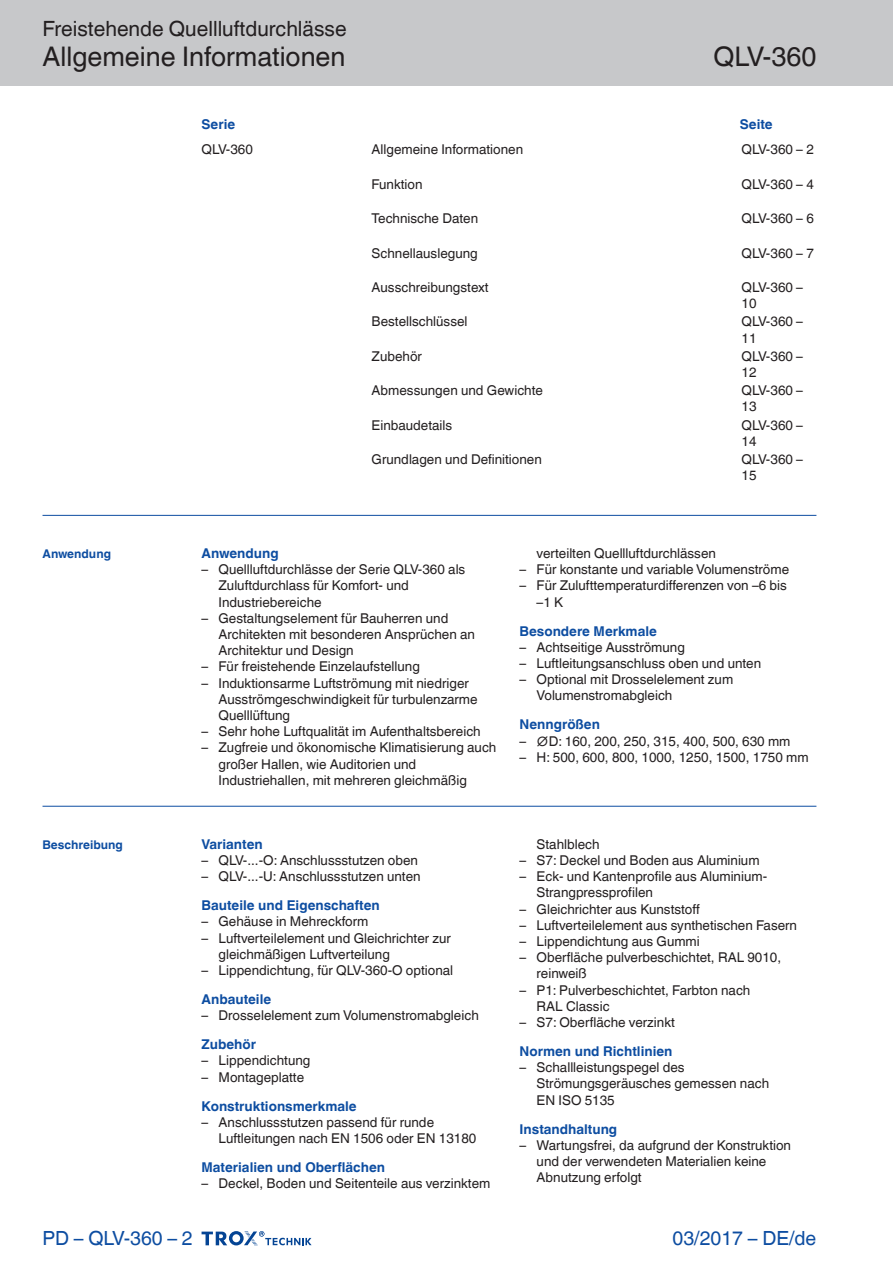
<style>
.page{position:relative;width:893px;height:1263px;background:#fff}
.page>*{position:absolute;margin:0;border:0;box-sizing:border-box;transform-origin:0 0}
.Navigation_2{font:27px "TROX Helvetica";color:#231f20}
.Navigation_3{font:27px "TROX Helvetica";color:#231f20}
.Navigation_1{font:21px "TROX Helvetica";color:#231f20}
.date{font:19.5px "TROX Helvetica";color:#0d4da1}
.pagina_li-re{font:19.5px "TROX Helvetica";color:#0d4da1}
.descr_txt_section_li{font:13.5px/16.2px "TROX Helvetica";color:#231f20}
.Standard_oben_links{font:13.5px/16.2px "TROX Helvetica";color:#231f20}
.descr_txt_section_ti{font:700 13.5px "TROX Helvetica";color:#0d4da1}
.Standard_oben_links-2{font:700 13.5px "TROX Helvetica";color:#0d4da1}
.marg_title_blue{font:700 12px "TROX Helvetica";color:#0d4da1}
</style>
<div class="page">
<div style="left:0;top:0;width:893px;height:85px;background:#c7c8ca"></div>
<hr style="left:43px;top:515px;width:773px;height:1px;background:#0d4da1">
<hr style="left:43px;top:806px;width:773px;height:1px;background:#0d4da1">
<svg style="left:202px;top:1231px;width:110px;height:15px"></svg>
<p class="Navigation_1" style="left:43px;top:17px;width:306px">Freistehende Quellluftdurchlässe</p>
<p class="Navigation_2" style="left:43px;top:41px;width:304px">Allgemeine Informationen</p>
<p class="Navigation_3" style="left:714px;top:41px;width:104px">QLV-360</p>
<p class="Standard_oben_links-2" style="left:202px;top:116px;width:35px">Serie</p>
<p class="Standard_oben_links" style="left:202px;top:141px;width:53px">QLV-360</p>
<p class="Standard_oben_links" style="left:372px;top:141px;width:153px">Allgemeine Informationen</p>
<p class="Standard_oben_links" style="left:742px;top:141px;width:74px">QLV-360 – 2</p>
<p class="Standard_oben_links" style="left:372px;top:176px;width:52px">Funktion</p>
<p class="Standard_oben_links" style="left:742px;top:176px;width:74px">QLV-360 – 4</p>
<p class="Standard_oben_links" style="left:372px;top:210px;width:108px">Technische Daten</p>
<p class="Standard_oben_links" style="left:742px;top:210px;width:74px">QLV-360 – 6</p>
<p class="Standard_oben_links" style="left:372px;top:245px;width:108px">Schnellauslegung</p>
<p class="Standard_oben_links" style="left:742px;top:245px;width:74px">QLV-360 – 7</p>
<p class="Standard_oben_links" style="left:372px;top:279px;width:118px">Ausschreibungstext</p>
<p class="Standard_oben_links" style="left:742px;top:279px;width:63px">QLV-360 –<br>10</p>
<p class="Standard_oben_links" style="left:372px;top:314px;width:97px">Bestellschlüssel</p>
<p class="Standard_oben_links" style="left:742px;top:314px;width:63px">QLV-360 –<br>11</p>
<p class="Standard_oben_links" style="left:372px;top:348px;width:52px">Zubehör</p>
<p class="Standard_oben_links" style="left:742px;top:348px;width:63px">QLV-360 –<br>12</p>
<p class="Standard_oben_links" style="left:372px;top:382px;width:173px">Abmessungen und Gewichte</p>
<p class="Standard_oben_links" style="left:742px;top:382px;width:63px">QLV-360 –<br>13</p>
<p class="Standard_oben_links" style="left:372px;top:417px;width:82px">Einbaudetails</p>
<p class="Standard_oben_links" style="left:742px;top:417px;width:63px">QLV-360 –<br>14</p>
<p class="Standard_oben_links" style="left:372px;top:451px;width:172px">Grundlagen und Definitionen</p>
<p class="Standard_oben_links" style="left:742px;top:451px;width:63px">QLV-360 –<br>15</p>
<p class="Standard_oben_links-2" style="left:740px;top:116px;width:34px">Seite</p>
<p class="marg_title_blue" style="left:43px;top:547px;width:70px">Anwendung</p>
<p class="descr_txt_section_ti" style="left:202px;top:545px;width:79px">Anwendung</p>
<p class="descr_txt_section_li" style="left:219px;top:561px;width:248px;text-indent:-17px">– Quellluftdurchlässe der Serie QLV-360 als<br>Zuluftdurchlass für Komfort- und<br>Industriebereiche</p>
<p class="descr_txt_section_li" style="left:219px;top:610px;width:258px;text-indent:-17px">– Gestaltungselement für Bauherren und<br>Architekten mit besonderen Ansprüchen an<br>Architektur und Design</p>
<p class="descr_txt_section_li" style="left:202px;top:659px;width:220px">– Für freistehende Einzelaufstellung</p>
<p class="descr_txt_section_li" style="left:219px;top:675px;width:261px;text-indent:-17px">– Induktionsarme Luftströmung mit niedriger<br>Ausströmgeschwindigkeit für turbulenzarme<br>Quelllüftung</p>
<p class="descr_txt_section_li" style="left:202px;top:723px;width:281px">– Sehr hohe Luftqualität im Aufenthaltsbereich</p>
<p class="descr_txt_section_li" style="left:219px;top:740px;width:279px;text-indent:-17px">– Zugfreie und ökonomische Klimatisierung auch großer Hallen, wie Auditorien und<br>Industriehallen, mit mehreren gleichmäßig</p>
<p class="descr_txt_section_li" style="left:537px;top:545px;width:181px">verteilten Quellluftdurchlässen</p>
<p class="descr_txt_section_li" style="left:520px;top:561px;width:271px">– Für konstante und variable Volumenströme</p>
<p class="descr_txt_section_li" style="left:537px;top:578px;width:252px;text-indent:-17px">– Für Zulufttemperaturdifferenzen von –6 bis –1 K</p>
<p class="descr_txt_section_ti" style="left:520px;top:623px;width:139px">Besondere Merkmale</p>
<p class="descr_txt_section_li" style="left:520px;top:639px;width:167px">– Achtseitige Ausströmung</p>
<p class="descr_txt_section_li" style="left:520px;top:655px;width:243px">– Luftleitungsanschluss oben und unten</p>
<p class="descr_txt_section_li" style="left:537px;top:671px;width:198px;text-indent:-17px">– Optional mit Drosselelement zum<br>Volumenstromabgleich</p>
<p class="descr_txt_section_ti" style="left:520px;top:717px;width:82px">Nenngrößen</p>
<p class="descr_txt_section_li" style="left:520px;top:733px;width:272px">– ∅D: 160, 200, 250, 315, 400, 500, 630 mm</p>
<p class="descr_txt_section_li" style="left:520px;top:749px;width:290px">– H: 500, 600, 800, 1000, 1250, 1500, 1750 mm</p>
<p class="marg_title_blue" style="left:43px;top:837px;width:82px">Beschreibung</p>
<p class="descr_txt_section_ti" style="left:202px;top:836px;width:63px">Varianten</p>
<p class="descr_txt_section_li" style="left:202px;top:852px;width:218px">– QLV-...-O: Anschlussstutzen oben</p>
<p class="descr_txt_section_li" style="left:202px;top:868px;width:221px">– QLV-...-U: Anschlussstutzen unten</p>
<p class="descr_txt_section_ti" style="left:202px;top:898px;width:180px">Bauteile und Eigenschaften</p>
<p class="descr_txt_section_li" style="left:202px;top:914px;width:168px">– Gehäuse in Mehreckform</p>
<p class="descr_txt_section_li" style="left:219px;top:930px;width:234px;text-indent:-17px">– Luftverteilelement und Gleichrichter zur gleichmäßigen Luftverteilung</p>
<p class="descr_txt_section_li" style="left:202px;top:962px;width:253px">– Lippendichtung, für QLV-360-O optional</p>
<p class="descr_txt_section_ti" style="left:202px;top:991px;width:71px">Anbauteile</p>
<p class="descr_txt_section_li" style="left:202px;top:1007px;width:279px">– Drosselelement zum Volumenstromabgleich</p>
<p class="descr_txt_section_ti" style="left:202px;top:1036px;width:56px">Zubehör</p>
<p class="descr_txt_section_li" style="left:202px;top:1052px;width:110px">– Lippendichtung</p>
<p class="descr_txt_section_li" style="left:202px;top:1069px;width:104px">– Montageplatte</p>
<p class="descr_txt_section_ti" style="left:202px;top:1098px;width:157px">Konstruktionsmerkmale</p>
<p class="descr_txt_section_li" style="left:219px;top:1114px;width:259px;text-indent:-17px">– Anschlussstutzen passend für runde<br>Luftleitungen nach EN 1506 oder EN 13180</p>
<p class="descr_txt_section_ti" style="left:202px;top:1159px;width:185px">Materialien und Oberflächen</p>
<p class="descr_txt_section_li" style="left:202px;top:1175px;width:290px">– Deckel, Boden und Seitenteile aus verzinktem</p>
<p class="descr_txt_section_li" style="left:537px;top:836px;width:64px">Stahlblech</p>
<p class="descr_txt_section_li" style="left:520px;top:852px;width:241px">– S7: Deckel und Boden aus Aluminium</p>
<p class="descr_txt_section_li" style="left:537px;top:868px;width:232px;text-indent:-17px">– Eck- und Kantenprofile aus Aluminium-<br>Strangpressprofilen</p>
<p class="descr_txt_section_li" style="left:520px;top:901px;width:182px">– Gleichrichter aus Kunststoff</p>
<p class="descr_txt_section_li" style="left:520px;top:917px;width:279px">– Luftverteilelement aus synthetischen Fasern</p>
<p class="descr_txt_section_li" style="left:520px;top:933px;width:182px">– Lippendichtung aus Gummi</p>
<p class="descr_txt_section_li" style="left:537px;top:949px;width:246px;text-indent:-17px">– Oberfläche pulverbeschichtet, RAL 9010, reinweiß</p>
<p class="descr_txt_section_li" style="left:537px;top:982px;width:215px;text-indent:-17px">– P1: Pulverbeschichtet, Farbton nach<br>RAL Classic</p>
<p class="descr_txt_section_li" style="left:520px;top:1014px;width:157px">– S7: Oberfläche verzinkt</p>
<p class="descr_txt_section_ti" style="left:520px;top:1043px;width:154px">Normen und Richtlinien</p>
<p class="descr_txt_section_li" style="left:537px;top:1059px;width:234px;text-indent:-17px">– Schallleistungspegel des<br>Strömungsgeräusches gemessen nach<br>EN ISO 5135</p>
<p class="descr_txt_section_ti" style="left:520px;top:1121px;width:99px">Instandhaltung</p>
<p class="descr_txt_section_li" style="left:537px;top:1137px;width:256px;text-indent:-17px">– Wartungsfrei, da aufgrund der Konstruktion und der verwendeten Materialien keine<br>Abnutzung erfolgt</p>
<p class="pagina_li-re" style="left:43px;top:1227px;width:152px">PD – QLV-360 – 2</p>
<p class="date" style="left:673px;top:1227px;width:145px">03/2017 – DE/de</p>
</div>
